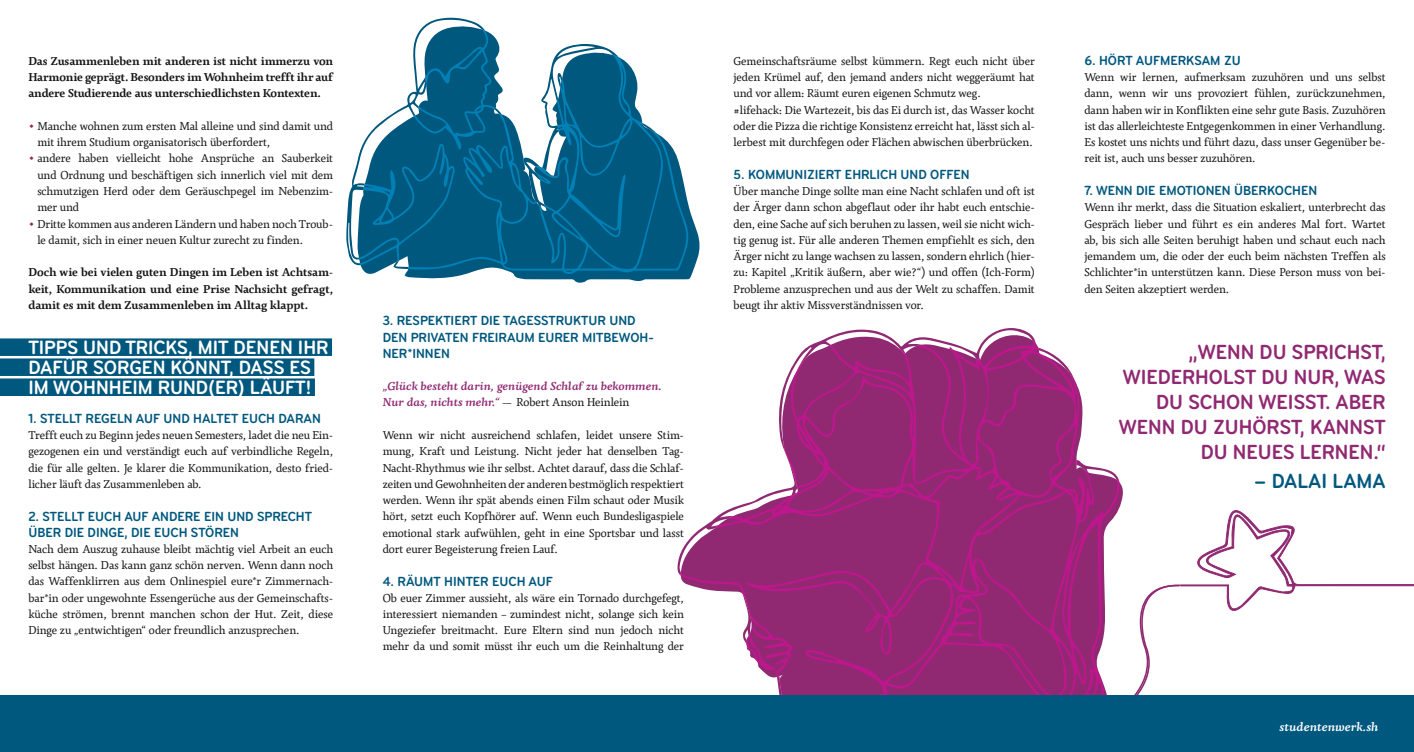
<style>
.page{position:relative;width:1414px;height:752px;background:#fff}
.page>*{position:absolute;margin:0;border:0;box-sizing:border-box;transform-origin:0 0}
.t1{font:700 condensed 21.25px/25.1px "Bryant";color:#902972;text-align:right}
.t2{font:700 condensed 21.25px "Bryant";color:#00587e}
.t3{font:700 condensed 20px/20px "Bryant";color:#fff}
.t4{font:700 condensed 13.75px/16.5px "Bryant";color:#00587e}
.t5{font:italic 700 11.88px "Agendatype";letter-spacing:-.005em;color:#fff}
.t6{font:11.25px/16.2px "Agendatype";color:#131413;text-align:justify}
.t7{font:700 11.25px/16.2px "Agendatype";letter-spacing:-.01em;color:#131413;text-align:justify}
.t8{font:italic 700 11.25px/16.2px "Agendatype";letter-spacing:-.005em;color:#902972}
.s1{font-weight:700;color:#8b2a5b}
.s2{font-weight:400;font-style:normal;color:#131413}
</style>
<div class="page">
<svg style="left:1135px;top:510px;width:279px;height:184px"></svg>
<svg style="left:681px;top:340px;width:439px;height:354px;fill:#902972"></svg>
<svg style="left:404px;top:207px;width:296px;height:76px"></svg>
<div style="left:0;top:338px;width:332px;height:18px;background:#00587e"></div>
<div style="left:0;top:358px;width:314px;height:18px;background:#00587e"></div>
<div style="left:0;top:378px;width:315px;height:18px;background:#00587e"></div>
<div style="left:0;top:694px;width:1414px;height:57px;background:#00587e"></div>
<svg style="left:346px;top:18px;width:139px;height:248px"></svg>
<svg style="left:359px;top:30px;width:330px;height:244px;fill:#00587e"></svg>
<p class="t7" style="left:28px;top:53px;width:306px">Das Zusammenleben mit anderen ist nicht immerzu von Harmonie geprägt. Besonders im Wohnheim trefft ihr auf andere Studierende aus unterschiedlichsten Kontexten.</p>
<p class="t6" style="left:37px;top:118px;width:297px;text-indent:-9px"><span class="s1">•</span> Manche wohnen zum ersten Mal alleine und sind damit und mit ihrem Studium organisatorisch überfordert,</p>
<p class="t6" style="left:37px;top:150px;width:297px;text-indent:-9px"><span class="s1">•</span> andere haben vielleicht hohe Ansprüche an Sauberkeit und Ordnung und beschäftigen sich innerlich viel mit dem schmutzigen Herd oder dem Geräuschpegel im Nebenzim&shy;mer und</p>
<p class="t6" style="left:37px;top:215px;width:297px;text-indent:-9px"><span class="s1">•</span> Dritte kommen aus anderen Ländern und haben noch Troub&shy;le damit, sich in einer neuen Kultur zurecht zu finden.</p>
<p class="t7" style="left:28px;top:264px;width:306px">Doch wie bei vielen guten Dingen im Leben ist Achtsam&shy;keit, Kommunikation und ein e Prise Nachsicht gefragt, damit es mit dem Zusammenleben im Alltag klappt.</p>
<h2 class="t3" style="left:28px;top:337px;width:302px">TIPPS UND TRICKS, MIT DENEN IHR<br>DAFÜR SORGEN KÖNNT, DASS ES<br>IM WOHNHEIM RUND(ER) LÄUFT!</h2>
<p class="t4" style="left:28px;top:410px;width:294px">1. STELLT REGELN AUF UND HALTET EUCH DARAN</p>
<p class="t6" style="left:28px;top:427px;width:306px">Trefft euch zu Beginn jedes neuen Semesters, ladet die neu Ein&shy;gezogenen ein und verständigt euch auf verbindliche Regeln, die für alle gelten. Je klarer die Kommunikation, desto fried&shy;licher läuft das Zusammenleben ab.</p>
<p class="t4" style="left:28px;top:507px;width:285px">2. STELLT EUCH AUF ANDERE EIN UND SPRECHT<br>ÜBER DIE DINGE, DIE EUCH STÖREN</p>
<p class="t6" style="left:28px;top:540px;width:306px">Nach dem Auszug zuhause bleibt mächtig viel Arbeit an euch selbst hängen. Das kann ganz schön nerven. Wenn dann noch das Waffenklirren aus dem Onlinespiel eure*r Zimmernach&shy;bar *in oder ungewohnte Essengerüche aus der Gemeinschafts&shy;küche strömen, brennt manchen schon der Hut. Zeit, diese Dinge zu „entwichtigen“ oder freundlich anzusprechen.</p>
<p class="t4" style="left:383px;top:312px;width:273px">3. RESPEKTIERT DIE TAGESSTRUKTUR UND<br>DEN PRIVATEN FREIRAUM EURER MITBEWOH-<br>NER*INNEN</p>
<p class="t8" style="left:383px;top:378px;width:281px">„Glück besteht darin, genügend Schlaf zu bekommen.<br>Nur das, nichts mehr.“ <span class="s2">— Robert Anson Heinlein</span></p>
<p class="t6" style="left:383px;top:427px;width:303px">Wenn wir nicht ausreichend schlafen, leidet unsere Stim&shy;mung, Kraft und Leistung. Nicht jeder hat denselben Tag-Nacht-Rhythmus wie ihr selbst. Achtet darauf, dass die Schlaf&shy;zeiten und Gewohnheiten der anderen bestmöglich respektiert werden. Wenn ihr spät abends einen Film schaut oder Musik hört, setzt euch Kopfhörer auf. Wenn euch Bundesligaspiele emotional stark aufwühlen, geht in eine Sportsbar und lasst dort eurer Begeisterung freien Lauf.</p>
<p class="t4" style="left:383px;top:572px;width:172px">4. RÄUMT HINTER EUCH AUF</p>
<p class="t6" style="left:383px;top:589px;width:303px">Ob euer Zimmer aussieht, als wäre ein Tornado durchgefegt, interessiert niemanden – zumindest nicht, solange sich kein Ungeziefer breitmacht. Eure Eltern sind nun jedoch nicht mehr da und somit müsst ihr euch um die Reinhaltung der</p>
<p class="t6" style="left:733px;top:53px;width:303px;text-align:left">Gemeinschaftsräume selbst kümmern. Regt euch nicht über jeden Krümel auf, den jemand anders nicht weggeräumt hat und vor allem: Räumt euren eigenen Schmutz weg.<br>#lifehack: Die Wartezeit, bis das Ei durch ist, das Wasser kocht oder die Pizza die richtige Konsistenz erreicht hat, lässt sich al&shy;lerbest mit durchfegen oder Flächen abwischen überbrücken.</p>
<p class="t4" style="left:733px;top:166px;width:238px">5. KOMMUNIZIERT EHRLICH UND OFFEN</p>
<p class="t6" style="left:733px;top:183px;width:303px">Über manche Dinge sollte man eine Nacht schlafen und oft ist der Ärger dann schon abgeflaut oder ihr habt euch entschie&shy;den, eine Sache auf sich beruhen zu lassen, weil sie nicht wich&shy;tig genug ist. Für alle anderen Themen empfiehlt es sich, den Ärger nicht zu lange wachsen zu lassen, sondern ehrlich (hier&shy;zu: Kapitel „ Kritik äußern, aber wie?“) und offen (Ich-Form)<br>Probleme anzusprechen und aus der Welt zu schaffen. Damit beugt ihr aktiv Missverständnissen vor.</p>
<p class="t4" style="left:1084px;top:52px;width:158px">6. HÖRT AUFMERKSAM ZU</p>
<p class="t6" style="left:1084px;top:69px;width:303px">Wenn wir lernen, aufmerksam zuzuhören und uns selbst dann, wenn wir uns provoziert fühlen, zurückzunehmen, dann haben wir in Konflikten eine sehr gute Basis. Zuzuhören ist das allerleichteste Entgegenkommen in einer Verhandlung.<br>Es kostet uns nichts und führt dazu, dass unser Gegenüber be&shy;reit ist, auch uns besser zuzuhören.</p>
<p class="t4" style="left:1084px;top:182px;width:234px">7. WENN DIE EMOTIONEN ÜBERKOCHEN</p>
<p class="t6" style="left:1084px;top:199px;width:303px">Wenn ihr merkt, dass die Situation eskaliert, unterbrecht das Gespräch lieber und führt es ein anderes Mal fort. Wartet ab, bis sich alle Seiten beruhigt haben und schaut euch nach jemandem um, die oder der euch beim nächsten Treffen als Schlichter*in unterstützen kann. Diese Person muss von bei&shy;den Seiten akzeptiert werden.</p>
<h1 class="t1" style="left:1119px;top:339px;width:268px">„WENN DU SPRICHST,<br>WIEDERHOLST DU NUR, WAS<br>DU SCHON WEISST. ABER<br>WENN DU ZUHÖRST, KANNST<br>DU NEUES LERNEN.“</h1>
<h1 class="t2" style="left:1254px;top:467px;width:133px">– DALAI LAMA</h1>
<p class="t5" style="left:1279px;top:718px;width:101px">studentenwerk.sh</p>
</div>
